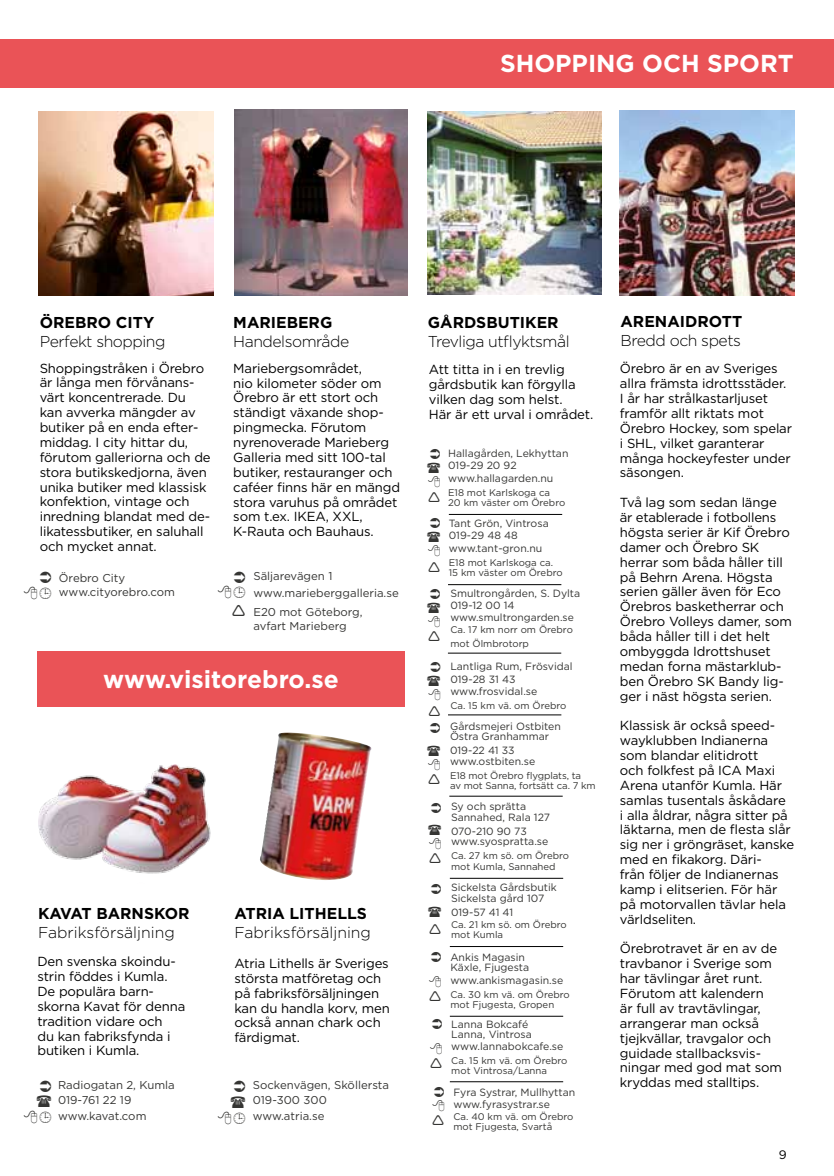
<style>
.page{position:relative;width:834px;height:1176px;background:#fff}
.page>*{position:absolute;margin:0;border:0;box-sizing:border-box;transform-origin:0 0}
.t1{font:700 24.5px "Gotham";color:#fff}
.t2{font:700 15.75px "Gotham";color:#000}
.t3{font:300 15.75px "Gotham";letter-spacing:-.03em;color:#000}
.t4{font:300 15.75px "Gotham";color:#000}
.t5{font:13.12px/14.9px "Gotham";letter-spacing:-.01em;color:#000}
.t6{font:12.25px "Gotham";color:#000}
.t7{font:11.38px/15.8px "Gotham";color:#353533}
.t8{font:10.5px/12.2px "Gotham";color:#353533}
.t9{font:10.33px "Gotham";color:#353533}
.t10{font:9.62px/10.2px "Gotham";color:#353533}
</style>
<div class="page">
<img style="left:38px;top:765px;width:173px;height:109px">
<img style="left:260px;top:733px;width:112px;height:147px">
<hr style="left:449px;top:514px;width:113px;height:1px;background:#000">
<hr style="left:448px;top:584px;width:113px;height:1px;background:#000">
<hr style="left:448px;top:653px;width:113px;height:1px;background:#000">
<hr style="left:448px;top:714px;width:113px;height:1px;background:#000">
<hr style="left:449px;top:796px;width:113px;height:1px;background:#000">
<hr style="left:450px;top:878px;width:113px;height:1px;background:#000">
<hr style="left:450px;top:946px;width:113px;height:1px;background:#000">
<hr style="left:450px;top:1016px;width:113px;height:1px;background:#000">
<hr style="left:450px;top:1081px;width:113px;height:1px;background:#000">
<img style="left:428px;top:111px;width:173px;height:184px">
<div style="left:0;top:40px;width:833px;height:48px;background:#ea5357"></div>
<img style="left:38px;top:111px;width:175px;height:185px">
<img style="left:234px;top:110px;width:173px;height:186px">
<img style="left:619px;top:111px;width:175px;height:184px">
<div style="left:37px;top:651px;width:367px;height:56px;background:#ea5357"></div>
<h1 class="t1" style="left:500px;top:47px;width:289px">SHOPPING OCH SPORT</h1>
<p class="t2" style="left:40px;top:312px;width:105px">ÖREBRO CITY</p>
<p class="t3" style="left:40px;top:331px;width:127px">Perfekt shopping</p>
<p class="t5" style="left:40px;top:360px;width:172px">Shoppingstråken i Örebro är långa men förvånans&shy;värt koncentrerade. Du kan avverka mängder av butiker på en enda efter&shy;middag. I city hittar du, förutom galleriorna och de stora butikskedjorna, även unika butiker med klassisk konfektion, vintage och inredning blandat med de&shy;likatessbutiker, en saluhall och mycket annat.</p>
<p class="t2" style="left:233px;top:312px;width:54px">MARIEBE</p>
<p class="t2" style="left:308px;top:312px;width:23px">RG</p>
<p class="t3" style="left:233px;top:331px;width:117px">Handelsområde</p>
<p class="t5" style="left:233px;top:360px;width:168px">Mariebergsområdet,<br>nio kilometer söder om<br>Örebro är ett stort och ständigt växande shop&shy;pingmecka. Förutom nyrenoverade Marieberg<br>Galleria med sitt 100-tal butiker, restauranger och caféer finns här en mängd stora varuhus på området som t.ex. IKEA, XXL,<br>K-Rauta och Bauhaus.</p>
<p class="t7" style="left:59px;top:571px;width:117px;line-height:14px">Örebro City www.cityorebro.com</p>
<p class="t7" style="left:253px;top:566px;width:147px;line-height:17.5px">Säljarevägen 1 www.marieberggalleria.se</p>
<p class="t7" style="left:253px;top:605px;width:111px;line-height:13.7px">E20 mot Göteborg, avfart Marieberg</p>
<h1 class="t1" style="left:103px;top:662px;width:237px">WWW.VISITOREBRO.SE</h1>
<p class="t2" style="left:38px;top:903px;width:153px">KAVAT BARNSKOR</p>
<p class="t4" style="left:38px;top:922px;width:138px">Fabriksförsäljning</p>
<p class="t5" style="left:37px;top:954px;width:149px">Den svenska skoindu&shy;strin föddes i Kumla.<br>De populära barn&shy;skorna Kavat för denna tradition vidare och<br>du kan fabriksfynda i butiken i Kumla.</p>
<p class="t2" style="left:234px;top:903px;width:82px">ATRIA LITHE</p>
<p class="t2" style="left:337px;top:903px;width:31px">LLS</p>
<p class="t4" style="left:234px;top:922px;width:138px">Fabriksförsäljning</p>
<p class="t5" style="left:234px;top:955px;width:157px">Atria Lithells är Sveriges största matföretag och på fabriksförsäljningen kan du handla korv, men också annan chark och färdigmat.</p>
<p class="t7" style="left:58px;top:1076px;width:118px">Radiogatan 2, Kumla<br>019-761 22 19 www.kavat.com</p>
<p class="t7" style="left:253px;top:1076px;width:138px">Sockenvägen, Sköllersta<br>019-300 300 www.atria.se</p>
<p class="t2" style="left:428px;top:311px;width:132px">GÅRDSBUTIKER</p>
<p class="t3" style="left:428px;top:331px;width:143px">Trevliga utflyktsmål</p>
<p class="t5" style="left:429px;top:361px;width:166px">Att titta in i en trevlig gårdsbutik kan förgylla vilken dag som helst.<br>Här är ett urval i området.</p>
<p class="t8" style="left:448px;top:447px;width:122px">Hallagården, Lekhyttan<br>019-29 20 92 www.hallagarden.nu</p>
<p class="t10" style="left:448px;top:487px;width:119px">E18 mot Karlskoga ca<br>20 km väster om Örebro</p>
<p class="t8" style="left:448px;top:517px;width:101px">Tant Grön, Vintrosa<br>019-29 48 48 www.tant-gron.nu</p>
<p class="t10" style="left:448px;top:557px;width:115px">E18 mot Karlskoga ca.<br>15 km väster om Örebro</p>
<p class="t8" style="left:450px;top:586px;width:131px">Smultrongården, S. Dylta<br>019-12 00 14</p>
<p class="t9" style="left:450px;top:611px;width:125px">www.smultrongarden.se</p>
<p class="t10" style="left:450px;top:623px;width:124px;line-height:13.7px">Ca. 17 km norr om Örebro mot Ölmbrotorp</p>
<p class="t8" style="left:450px;top:660px;width:124px">Lantliga Rum, Frösvidal<br>019-28 31 43 www.frosvidal.se</p>
<p class="t10" style="left:450px;top:700px;width:118px">Ca. 15 km vä. om Örebro</p>
<p class="t8" style="left:450px;top:720px;width:112px;line-height:10.5px">Gårdsmejeri Ostbiten<br>Östra Granhammar</p>
<p class="t8" style="left:450px;top:745px;width:87px;line-height:10.5px">019-22 41 33 www.ostbiten.se</p>
<p class="t10" style="left:450px;top:770px;width:147px">E18 mot Örebro flygplats, ta<br>av mot Sanna, fortsätt ca. 7 km</p>
<p class="t8" style="left:451px;top:801px;width:101px;line-height:10.5px">Sy och sprätta<br>Sannahed, Rala 127</p>
<p class="t8" style="left:451px;top:825px;width:99px;line-height:10.5px">070-210 90 73 www.syospratta.se</p>
<p class="t10" style="left:451px;top:850px;width:119px">Ca. 27 km sö. om Örebro mot Kumla, Sannahed</p>
<p class="t8" style="left:451px;top:882px;width:107px;line-height:10.5px">Sickelsta Gårdsbutik<br>Sickelsta gård 107</p>
<p class="t8" style="left:451px;top:905px;width:64px">019-57 41 41</p>
<p class="t10" style="left:451px;top:919px;width:117px">Ca. 21 km sö. om Örebro mot Kumla</p>
<p class="t8" style="left:450px;top:951px;width:80px;line-height:10.5px">Ankis Magasin<br>Käxle, Fjugesta</p>
<p class="t8" style="left:450px;top:973px;width:114px">www.ankismagasin.se</p>
<p class="t10" style="left:450px;top:989px;width:121px">Ca. 30 km vä. om Örebro mot Fjugesta, Gropen</p>
<p class="t8" style="left:451px;top:1018px;width:82px;line-height:10.5px">Lanna Bokcafé<br>Lanna, Vintrosa</p>
<p class="t8" style="left:451px;top:1040px;width:114px">www.lannabokcafe.se</p>
<p class="t10" style="left:451px;top:1055px;width:118px">Ca. 15 km vä. om Örebro mot Vintrosa/Lanna</p>
<p class="t8" style="left:453px;top:1085px;width:123px">Fyra Systrar, Mullhyttan www.fyrasystrar.se</p>
<p class="t10" style="left:453px;top:1111px;width:122px">Ca. 40 km vä. om Örebro mot Fjugesta, Svartå</p>
<p class="t2" style="left:620px;top:311px;width:112px">ARENAIDROTT</p>
<p class="t3" style="left:620px;top:330px;width:122px">Bredd och spets</p>
<p class="t5" style="left:619px;top:361px;width:174px">Örebro är en av Sveriges allra främsta idrottsstäder.<br>I år har strålkastarljuset framför allt riktats mot<br>Örebro Hockey, som spelar i SHL, vilket garanterar många hockeyfester under säsongen.</p>
<p class="t5" style="left:619px;top:495px;width:174px">Två lag som sedan länge är etablerade i fotbollens högsta serier är Kif Örebro damer och Örebro SK herrar som båda håller till på Behrn Arena. Högsta serien gäller även för Eco<br>Örebros basketherrar och<br>Örebro Volleys damer, som båda håller till i det helt ombyggda Idrottshuset medan forna mästarklub&shy;ben Örebro SK Bandy lig&shy;ger i näst högsta serien.</p>
<p class="t5" style="left:619px;top:718px;width:176px">Klassisk är också speed&shy;wayklubben Indianerna som blandar elitidrott<br>och folkfest på ICA Maxi<br>Arena utanför Kumla. Här samlas tusentals åskådare<br>i alla åldrar, några sitter på läktarna, men de flesta slår sig ner i gröngräset, kanske med en fikakorg. Däri-<br>från följer de Indianernas kamp i elitserien. För här på motorvallen tävlar hela världseliten.</p>
<p class="t5" style="left:619px;top:941px;width:163px">Örebrotravet är en av de travbanor i Sverige som har tävlingar året runt.<br>Förutom att kalendern<br>är full av travtävlingar, arrangerar man också tjejkvällar, travgalor och guidade stallbacksvis&shy;ningar med god mat som kryddas med stalltips.</p>
<p class="t6" style="left:778px;top:1147px;width:9px">9</p>
</div>
